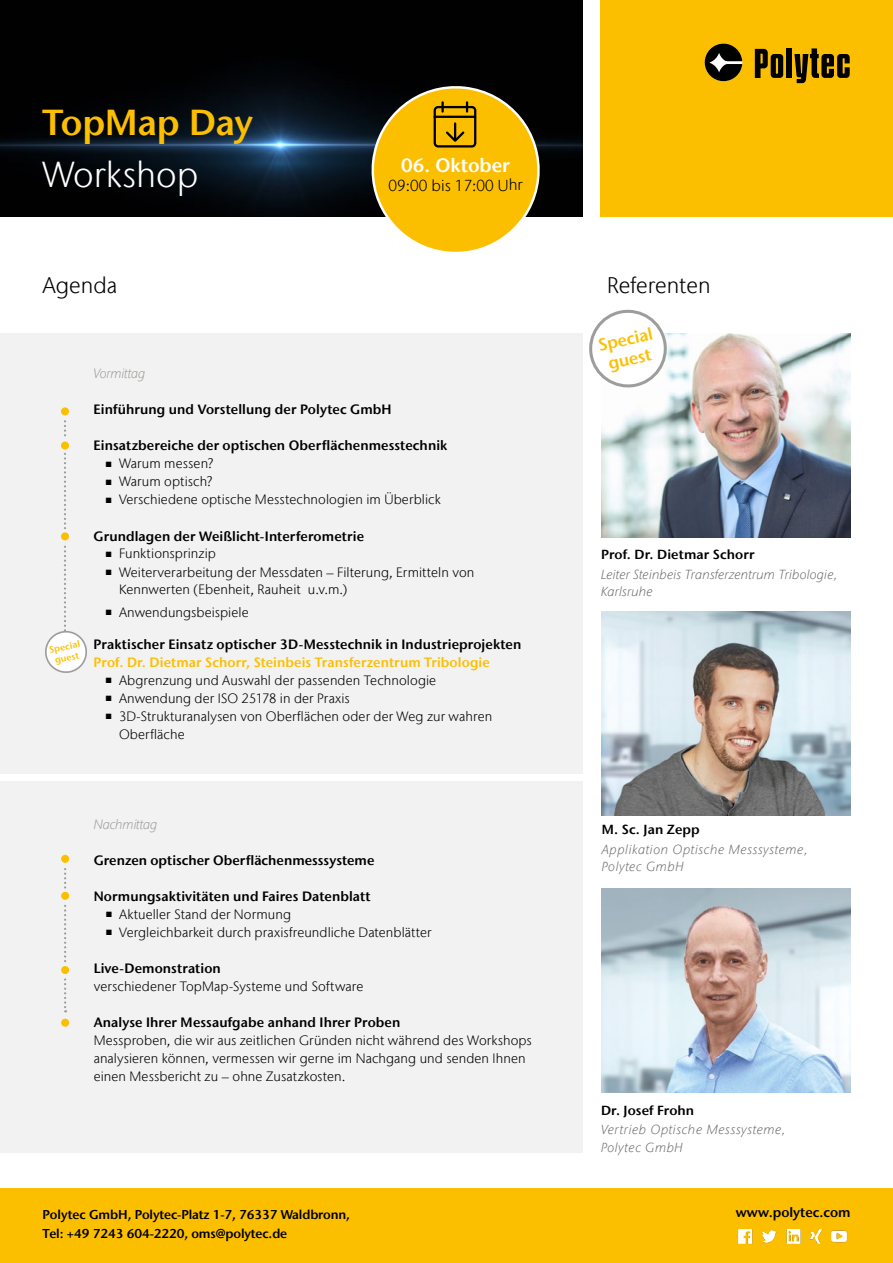
<style>
.page{position:relative;width:893px;height:1263px;background:#fff}
.page>*{position:absolute;margin:0;border:0;box-sizing:border-box;transform-origin:0 0}
.t1{font:600 36px "Stone Sans IIITC Com";color:#fcbf00}
.t2{font:300 36px "Stone Sans IIITC Com";color:#fff}
.t3{font:300 22.5px "Stone Sans IIITC Com";color:#000}
.t4{font:600 19.2px "Stone Sans IIITC Com";letter-spacing:-.005em;color:#fff}
.t5{font:600 16.95px/20.2px "Stone Sans IIITC Com";color:#fcbf00;text-align:center}
.t6{font:300 15.9px "Stone Sans IIITC Com";letter-spacing:-.005em;color:#000}
.t7{font:300 13.5px/18px "Stone Sans IIITC Com";letter-spacing:.005em;color:#000}
.t8{font:600 13.5px "Stone Sans IIITC Com";letter-spacing:.005em;color:#000}
.t9{font:600 13.5px "Stone Sans IIITC Com";letter-spacing:.01em;color:#fcbf00}
.t10{font:italic 300 13.5px "Stone Sans IIITC Com";color:#9d9d9c}
.t11{font:italic 300 13.05px/17.5px "Stone Sans IIITC Com";letter-spacing:.045em;color:#706f6f}
.t12{font:italic 300 13.05px/17.5px "Stone Sans IIITC Com";letter-spacing:.02em;color:#706f6f}
.t13{font:600 13.05px "Stone Sans IIITC Com";letter-spacing:.01em;color:#000}
.t14{font:600 12.75px "Stone Sans IIITC Com";letter-spacing:-.01em;color:#000}
.t15{font:600 9.15px/10.9px "Stone Sans IIITC Com";color:#fcbf00;text-align:center}
.s1{font-family:"Segoe UI";font-weight:400;font-size:7.5px}
</style>
<div class="page">
<img style="left:602px;top:333px;width:248px;height:204px">
<img style="left:0;top:0;width:583px;height:216px">
<div style="left:0;top:333px;width:583px;height:440px;background:#f2f2f2"></div>
<div style="left:0;top:781px;width:583px;height:371px;background:#f2f2f2"></div>
<div style="left:0;top:1188px;width:893px;height:75px;background:#fcbf00"></div>
<img style="left:738px;top:1229px;width:109px;height:15px">
<div style="left:601px;top:0;width:292px;height:216px;background:#fcbf00"></div>
<div style="left:786px;top:48px;width:6px;height:30px;background:#000"></div>
<svg style="left:755px;top:49px;width:28px;height:29px"></svg>
<svg style="left:705px;top:44px;width:37px;height:37px"></svg>
<svg style="left:794px;top:48px;width:56px;height:35px"></svg>
<div style="left:59px;top:406px;width:12px;height:11px;background:#fcbf00;border-radius:50%"></div>
<div style="left:58px;top:404px;width:14px;height:14px;border:3px solid #f2f2f2;border-radius:50%"></div>
<svg style="left:64px;top:868px;width:2px;height:144px"></svg>
<div style="left:60px;top:853px;width:11px;height:11px;background:#fcbf00;border-radius:50%"></div>
<div style="left:58px;top:852px;width:14px;height:14px;border:3px solid #f2f2f2;border-radius:50%"></div>
<div style="left:60px;top:890px;width:11px;height:11px;background:#fcbf00;border-radius:50%"></div>
<div style="left:58px;top:889px;width:14px;height:14px;border:3px solid #f2f2f2;border-radius:50%"></div>
<div style="left:60px;top:1017px;width:11px;height:11px;background:#fcbf00;border-radius:50%"></div>
<div style="left:58px;top:1016px;width:14px;height:14px;border:3px solid #f2f2f2;border-radius:50%"></div>
<div style="left:60px;top:964px;width:11px;height:11px;background:#fcbf00;border-radius:50%"></div>
<div style="left:58px;top:963px;width:14px;height:14px;border:3px solid #f2f2f2;border-radius:50%"></div>
<img style="left:602px;top:612px;width:248px;height:204px">
<img style="left:602px;top:889px;width:248px;height:204px">
<svg style="left:45px;top:411px;width:42px;height:262px"></svg>
<svg style="left:589px;top:309px;width:79px;height:80px"></svg>
<svg style="left:366px;top:80px;width:179px;height:172px;background:#c79f21"></svg>
<h1 class="t1" style="left:43px;top:100px;width:212px">TopMap Day</h1>
<h1 class="t2" style="left:43px;top:153px;width:157px">Workshop</h1>
<h2 class="t3" style="left:43px;top:272px;width:76px">Agenda</h2>
<h3 class="t4" style="left:401px;top:153px;width:110px">06. Oktober</h3>
<p class="t6" style="left:389px;top:175px;width:136px">09:00 bis 17:00 Uhr</p>
<p class="t15" style="left:48px;top:644px;width:33px;rotate:-12deg">Special guest</p>
<p class="t10" style="left:94px;top:365px;width:53px">Vormittag</p>
<p class="t8" style="left:94px;top:401px;width:300px">Einführung und Vorstellung der Polytec GmbH</p>
<p class="t8" style="left:94px;top:437px;width:355px">Einsatzbereiche der optischen Oberflächenmesstechnik</p>
<p class="t7" style="left:106px;top:455px;width:109px"><span class="s1">■</span> Warum messen?</p>
<p class="t7" style="left:106px;top:473px;width:108px"><span class="s1">■</span> Warum optisch?</p>
<p class="t7" style="left:106px;top:491px;width:337px"><span class="s1">■</span> Verschiedene optische Messtechnologien im Überblick</p>
<p class="t8" style="left:94px;top:527px;width:272px">Grundlagen der Weißlicht-Interferometrie</p>
<p class="t7" style="left:106px;top:545px;width:112px"><span class="s1">■</span> Funktionsprinzip</p>
<p class="t7" style="left:119px;top:563px;width:357px;text-indent:-13px"><span class="s1">■</span> Weiterverarbeitung der Messdaten – Filterung, Ermitteln von<br>Kennwerten (Ebenheit, Rauheit u.v.m.)</p>
<p class="t7" style="left:106px;top:603px;width:145px"><span class="s1">■</span> Anwendungsbeispiele</p>
<p class="t8" style="left:94px;top:635px;width:429px">Praktischer Einsatz optischer 3D-Messtechnik in Industrieprojekten</p>
<p class="t9" style="left:94px;top:653px;width:398px">Prof. Dr. Dietmar Schorr, Steinbeis Transferzentrum Tribologie</p>
<p class="t7" style="left:106px;top:671px;width:332px"><span class="s1">■</span> Abgrenzung und Auswahl der passenden Technologie</p>
<p class="t7" style="left:106px;top:689px;width:246px"><span class="s1">■</span> Anwendung der ISO 25178 in der Praxis</p>
<p class="t7" style="left:119px;top:707px;width:375px;text-indent:-13px"><span class="s1">■</span> 3D-Strukturanalysen von Oberflächen oder der Weg zur wahren<br>Oberfläche</p>
<p class="t10" style="left:94px;top:815px;width:65px">Nachmittag</p>
<p class="t8" style="left:94px;top:851px;width:282px">Grenzen optischer Oberflächenmesssysteme</p>
<p class="t8" style="left:94px;top:887px;width:279px">Normungsaktivitäten und Faires Datenblatt</p>
<p class="t7" style="left:106px;top:905px;width:187px"><span class="s1">■</span> Aktueller Stand der Normung</p>
<p class="t7" style="left:106px;top:923px;width:327px"><span class="s1">■</span> Vergleichbarkeit durch praxisfreundliche Datenblätter</p>
<p class="t8" style="left:94px;top:959px;width:129px">Live-Demonstration</p>
<p class="t7" style="left:94px;top:977px;width:271px">verschiedener TopMap-Systeme und Software</p>
<p class="t8" style="left:94px;top:1013px;width:308px">Analyse Ihrer Messaufgabe anhand Ihrer Proben</p>
<p class="t7" style="left:94px;top:1031px;width:440px">Messproben, die wir aus zeitlichen Gründen nicht während des Workshops analysieren können, vermessen wir gerne im Nachgang und senden Ihnen einen Messbericht zu – ohne Zusatzkosten.</p>
<h2 class="t3" style="left:607px;top:272px;width:105px">Referenten</h2>
<p class="t5" style="left:596px;top:335px;width:57px;rotate:-12deg">Special guest</p>
<p class="t13" style="left:601px;top:546px;width:155px">Prof. Dr. Dietmar Schorr</p>
<p class="t12" style="left:601px;top:565px;width:238px">Leiter Steinbeis Transferzentrum Tribologie,<br>Karlsruhe</p>
<p class="t13" style="left:602px;top:821px;width:99px">M. Sc. Jan Zepp</p>
<p class="t11" style="left:602px;top:840px;width:207px">Applikation Optische Messsysteme,<br>Polytec GmbH</p>
<p class="t13" style="left:601px;top:1102px;width:95px">Dr. Josef Frohn</p>
<p class="t11" style="left:601px;top:1121px;width:186px">Vertrieb Optische Messsysteme,<br>Polytec GmbH</p>
<p class="t14" style="left:43px;top:1206px;width:309px">Polytec GmbH, Polytec-Platz 1-7, 76337 Waldbronn,</p>
<p class="t8" style="left:736px;top:1203px;width:116px">www.polytec.com</p>
<p class="t14" style="left:43px;top:1226px;width:246px">Tel: +49 7243 604-2220, oms@polytec.de</p>
</div>
